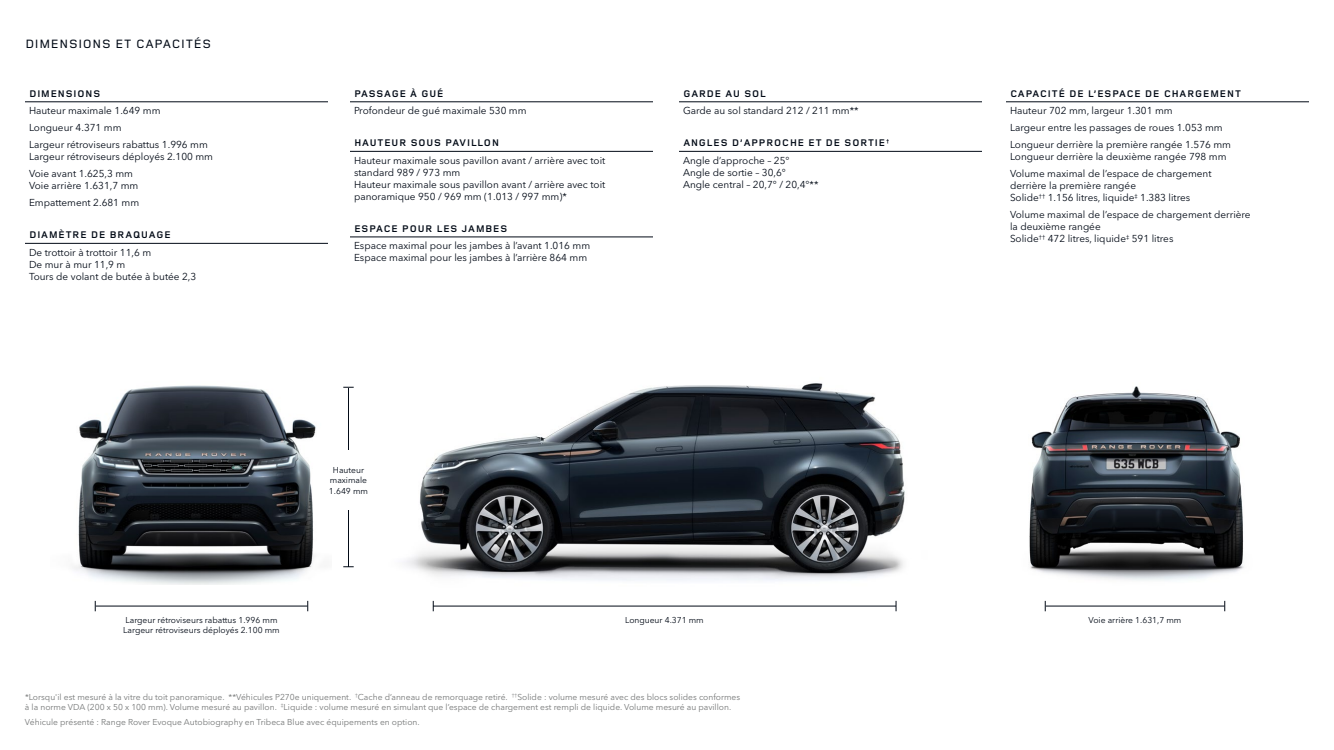
<style>
.page{position:relative;width:1334px;height:750px;background:#fff}
.page>*{position:absolute;margin:0;border:0;box-sizing:border-box;transform-origin:0 0}
.t1{font:500 12.5px "Land Rover Wide";color:#020a16}
.t2{font:10px/12px "Avenir Next W1 G";color:#020a16}
.t3{font:700 10px "Land Rover Wide";letter-spacing:.025em;color:#020a16}
.t4{font:8.5px/10px "Avenir Next W1 G";color:#757777}
.t5{font:8.5px/10.5px "Avenir Next W1 G";color:#020a16;text-align:center}
</style>
<div class="page">
<img style="left:404px;top:383px;width:501px;height:198px">
<img style="left:74px;top:385px;width:242px;height:200px">
<img style="left:1029px;top:386px;width:215px;height:195px">
<hr style="left:96px;top:606px;width:211px;height:1px;background:#020a16">
<hr style="left:1046px;top:606px;width:178px;height:1px;background:#020a16">
<hr style="left:433px;top:606px;width:463px;height:1px;background:#020a16">
<hr style="left:348px;top:388px;width:1px;height:179px;background:#020a16">
<hr style="left:25px;top:102px;width:303px;height:1px;background:#020a16">
<hr style="left:25px;top:243px;width:303px;height:1px;background:#020a16">
<hr style="left:1006px;top:102px;width:303px;height:1px;background:#020a16">
<hr style="left:350px;top:151px;width:303px;height:1px;background:#020a16">
<hr style="left:350px;top:237px;width:303px;height:1px;background:#020a16">
<hr style="left:350px;top:102px;width:303px;height:1px;background:#020a16">
<hr style="left:679px;top:151px;width:303px;height:1px;background:#020a16">
<hr style="left:679px;top:102px;width:303px;height:1px;background:#020a16">
<div style="left:321px;top:450px;width:55px;height:60px;background:#fff"></div>
<p class="t1" style="left:25px;top:36px;width:188px">DIMENSIONS ET CAPACITÉS</p>
<p class="t3" style="left:29px;top:87px;width:73px">DIMENSIONS</p>
<p class="t2" style="left:29px;top:101px;width:180px;line-height:17px">Hauteur maximale 1.649 mm<br>Longueur 4.371 mm<br>Largeur rétroviseurs rabattus 1.996 mm</p>
<p class="t2" style="left:29px;top:147px;width:186px;line-height:17px">Largeur rétroviseurs déployés 2.100 mm<br>Voie avant 1.625,3 mm</p>
<p class="t2" style="left:29px;top:176px;width:112px;line-height:17px">Voie arrière 1.631,7 mm<br>Empattement 2.681 mm</p>
<p class="t3" style="left:29px;top:228px;width:144px">DIAMÈTRE DE BRAQUAGE</p>
<p class="t2" style="left:29px;top:246px;width:169px">De trottoir à trottoir 11,6 m<br>De mur à mur 11,9 m<br>Tours de volant de butée à butée 2,3</p>
<p class="t3" style="left:354px;top:87px;width:91px">PASSAGE À GUÉ</p>
<p class="t2" style="left:354px;top:104px;width:174px">Profondeur de gué maximale 530 mm</p>
<p class="t3" style="left:354px;top:136px;width:147px">HAUTEUR SOUS PAVILLON</p>
<p class="t2" style="left:354px;top:154px;width:253px">Hauteur maximale sous pavillon avant / arrière avec toit standard 989 / 973 mm<br>Hauteur maximale sous pavillon avant / arrière avec toit panoramique 950 / 969 mm (1.013 / 997 mm)*</p>
<p class="t3" style="left:354px;top:222px;width:155px">ESPACE POUR LES JAMBES</p>
<p class="t2" style="left:354px;top:239px;width:238px">Espace maximal pour les jambes à l’avant 1.016 mm<br>Espace maximal pour les jambes à l’arrière 864 mm</p>
<p class="t3" style="left:683px;top:87px;width:85px">GARDE AU SOL</p>
<p class="t2" style="left:683px;top:104px;width:177px">Garde au sol standard 212 / 211 mm**</p>
<p class="t3" style="left:683px;top:136px;width:208px">ANGLES D’APPROCHE ET DE SORTIE<sup>†</sup></p>
<p class="t2" style="left:683px;top:154px;width:137px">Angle d’approche – 25°<br>Angle de sortie – 30,6°<br>Angle central – 20,7° / 20,4°**</p>
<p class="t5" style="left:329px;top:464px;width:41px">Hauteur maximale<br>1.649 mm</p>
<p class="t5" style="left:125px;top:614px;width:154px">Largeur rétroviseurs rabattus 1.996 mm</p>
<p class="t5" style="left:625px;top:614px;width:80px">Longueur 4.371 mm</p>
<p class="t5" style="left:123px;top:624px;width:158px">Largeur rétroviseurs déployés 2.100 mm</p>
<p class="t4" style="left:25px;top:691px;width:717px">*Lorsqu'il est mesuré à la vitre du toit panoramique. **Véhicules P270e uniquement. <sup>†</sup>Cache d’anneau de remorquage retiré. <sup>††</sup>Solide : volume mesuré avec des blocs solides conformes à la norme VDA (200 x 50 x 100 mm). Volume mesuré au pavillon. <sup>‡</sup>Liquide : volume mesuré en simulant que l’espace de chargement est rempli de liquide. Volume mesuré au pavillon.</p>
<p class="t4" style="left:25px;top:716px;width:396px">Véhicule présenté : Range Rover Evoque Autobiography en Tribeca Blue avec équipements en option.</p>
<p class="t3" style="left:1010px;top:87px;width:233px">CAPACITÉ DE L’ESPACE DE CHARGEMENT</p>
<p class="t2" style="left:1010px;top:101px;width:223px;line-height:17px">Hauteur 702 mm, largeur 1.301 mm<br>Largeur entre les passages de roues 1.053 mm<br>Longueur derrière la première rangée 1.576 mm</p>
<p class="t2" style="left:1010px;top:147px;width:218px;line-height:17px">Longueur derrière la deuxième rangée 798 mm<br>Volume maximal de l’espace de chargement</p>
<p class="t2" style="left:1010px;top:179px;width:182px">derrière la première rangée<br>Solide<sup>††</sup> 1.156 litres, liquide<sup>‡</sup> 1.383 litres</p>
<p class="t2" style="left:1010px;top:208px;width:242px">Volume maximal de l’espace de chargement derrière la deuxième rangée<br>Solide<sup>††</sup> 472 litres, liquide<sup>‡</sup> 591 litres</p>
<p class="t5" style="left:1088px;top:614px;width:94px">Voie arrière 1.631,7 mm</p>
</div>
